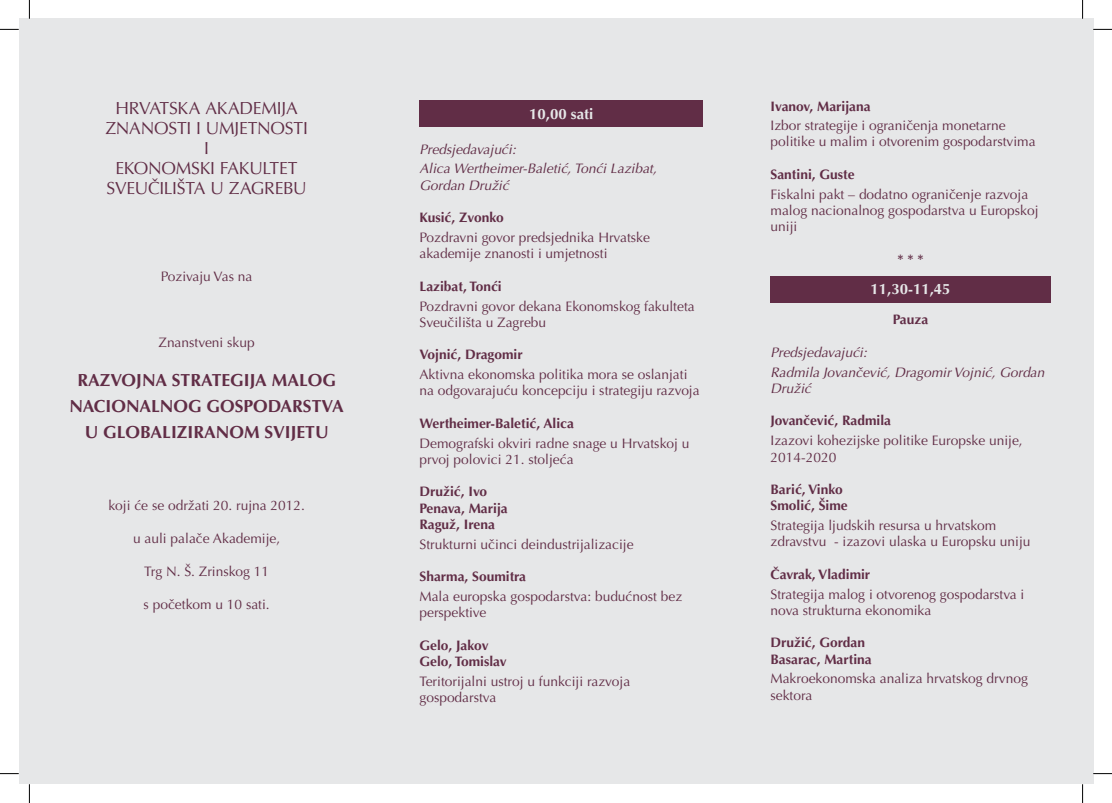
<style>
.page{position:relative;width:1112px;height:803px;background:#fff}
.page>*{position:absolute;margin:0;border:0;box-sizing:border-box;transform-origin:0 0}
.t1{font:17.5px/20px "Optima CE";letter-spacing:-.015em;color:#612d46;text-align:center}
.t2{font:700 17.5px/26.2px "Optima CE";color:#612d46;text-align:center}
.t3{font:700 15px "Optima CE";color:#e6e7e8}
.t4{font:13.75px/16.2px "Optima CE";color:#612d46}
.t5{font:700 13.75px/16.2px "Optima CE";color:#612d46}
.t6{font:italic 13.75px/19.8px "Optima CE";color:#612d46}
</style>
<div class="page">
<div style="left:19px;top:19px;width:1073px;height:765px;background:#e6e7e8"></div>
<div style="left:419px;top:100px;width:284px;height:27px;background:#612d46"></div>
<div style="left:770px;top:276px;width:280px;height:27px;background:#612d46"></div>
<svg style="left:0;top:29px;width:19px;height:1px"></svg>
<svg style="left:1092px;top:29px;width:19px;height:1px"></svg>
<svg style="left:0;top:773px;width:19px;height:1px"></svg>
<svg style="left:1092px;top:773px;width:19px;height:1px"></svg>
<svg style="left:29px;top:0;width:1px;height:19px"></svg>
<svg style="left:29px;top:784px;width:1px;height:19px"></svg>
<svg style="left:1081px;top:0;width:2px;height:19px"></svg>
<svg style="left:1082px;top:784px;width:1px;height:19px"></svg>
<p class="t1" style="left:105px;top:99px;width:204px">HRVATSKA AKADEMIJA<br>ZNANOSTI I UMJETNOSTI<br>I<br>EKONOMSKI FAKULTET<br>SVEUČILIŠTA U ZAGREBU</p>
<p class="t4" style="left:161px;top:268px;width:93px">Pozivaju Vas na</p>
<p class="t4" style="left:158px;top:335px;width:98px">Znanstveni skup</p>
<p class="t2" style="left:70px;top:367px;width:276px">RAZVOJNA STRATEGIJA MALOG<br>NACIONALNOG GOSPODARSTVA<br>U GLOBALIZIRANOM SVIJETU</p>
<p class="t4" style="left:108px;top:498px;width:198px">koji će se održati 20. rujna 2012.</p>
<p class="t4" style="left:133px;top:531px;width:148px">u auli palače Akademije,</p>
<p class="t4" style="left:144px;top:564px;width:127px">Trg N. Š. Zrinskog 11</p>
<p class="t4" style="left:143px;top:597px;width:128px">s početkom u 10 sati.</p>
<p class="t3" style="left:529px;top:107px;width:66px">10,00 sati</p>
<p class="t6" style="left:419px;top:140px;width:239px">Predsjedavajući:<br>Alica Wertheimer-Baletić, Tonći Lazibat,</p>
<p class="t6" style="left:419px;top:176px;width:91px">Gordan Družić</p>
<p class="t5" style="left:419px;top:210px;width:86px">Kusić, Zvonko</p>
<p class="t4" style="left:419px;top:230px;width:232px">Pozdravni govor predsjednika Hrvatske akademije znanosti i umjetnosti</p>
<p class="t5" style="left:419px;top:279px;width:84px">Lazibat, Tonći</p>
<p class="t4" style="left:419px;top:298px;width:277px">Pozdravni govor dekana Ekonomskog fakulteta<br>Sveučilišta u Zagrebu</p>
<p class="t5" style="left:419px;top:347px;width:105px">Vojnić, Dragomir</p>
<p class="t4" style="left:419px;top:367px;width:281px">Aktivna ekonomska politika mora se oslanjati na odgovarajuću koncepciju i strategiju razvoja</p>
<p class="t5" style="left:419px;top:416px;width:156px">Wertheimer-Baletić, Alica</p>
<p class="t4" style="left:419px;top:435px;width:271px">Demografski okviri radne snage u Hrvatskoj u prvoj polovici 21. stoljeća</p>
<p class="t5" style="left:419px;top:484px;width:90px">Družić, Ivo<br>Penava, Marija<br>Raguž, Irena</p>
<p class="t4" style="left:419px;top:537px;width:215px">Strukturni učinci deindustrijalizacije</p>
<p class="t5" style="left:419px;top:569px;width:108px">Sharma, Soumitra</p>
<p class="t4" style="left:419px;top:589px;width:264px">Mala europska gospodarstva: budućnost bez perspektive</p>
<p class="t5" style="left:419px;top:638px;width:89px">Gelo, Jakov<br>Gelo, Tomislav</p>
<p class="t4" style="left:419px;top:674px;width:212px">Teritorijalni ustroj u funkciji razvoja gospodarstva</p>
<p class="t5" style="left:770px;top:99px;width:102px">Ivanov, Marijana</p>
<p class="t4" style="left:770px;top:118px;width:266px;line-height:15.9px">Izbor strategije i ograničenja monetarne politike u malim i otvorenim gospodarstvima</p>
<p class="t5" style="left:770px;top:167px;width:86px">Santini, Guste</p>
<p class="t4" style="left:770px;top:186px;width:269px">Fiskalni pakt – dodatno ograničenje razvoja malog nacionalnog gospodarstva u Europskoj uniji</p>
<p class="t5" style="left:897px;top:251px;width:27px">* * *</p>
<p class="t3" style="left:870px;top:281px;width:82px">11,30-11,45</p>
<p class="t5" style="left:892px;top:312px;width:37px">Pauza</p>
<p class="t6" style="left:770px;top:343px;width:275px">Predsjedavajući:<br>Radmila Jovančević, Dragomir Vojnić, Gordan</p>
<p class="t6" style="left:770px;top:379px;width:42px">Družić</p>
<p class="t5" style="left:770px;top:413px;width:122px">Jovančević, Radmila</p>
<p class="t4" style="left:770px;top:433px;width:254px">Izazovi kohezijske politike Europske unije,<br>2014-2020</p>
<p class="t5" style="left:770px;top:482px;width:79px">Barić, Vinko<br>Smolić, Šime</p>
<p class="t4" style="left:770px;top:518px;width:261px">Strategija ljudskih resursa u hrvatskom zdravstvu - izazovi ulaska u Europsku uniju</p>
<p class="t5" style="left:770px;top:567px;width:101px">Čavrak, Vladimir</p>
<p class="t4" style="left:770px;top:586px;width:255px">Strategija malog i otvorenog gospodarstva i nova strukturna ekonomika</p>
<p class="t5" style="left:770px;top:635px;width:103px">Družić, Gordan<br>Basarac, Martina</p>
<p class="t4" style="left:770px;top:671px;width:259px">Makroekonomska analiza hrvatskog drvnog sektora</p>
</div>
